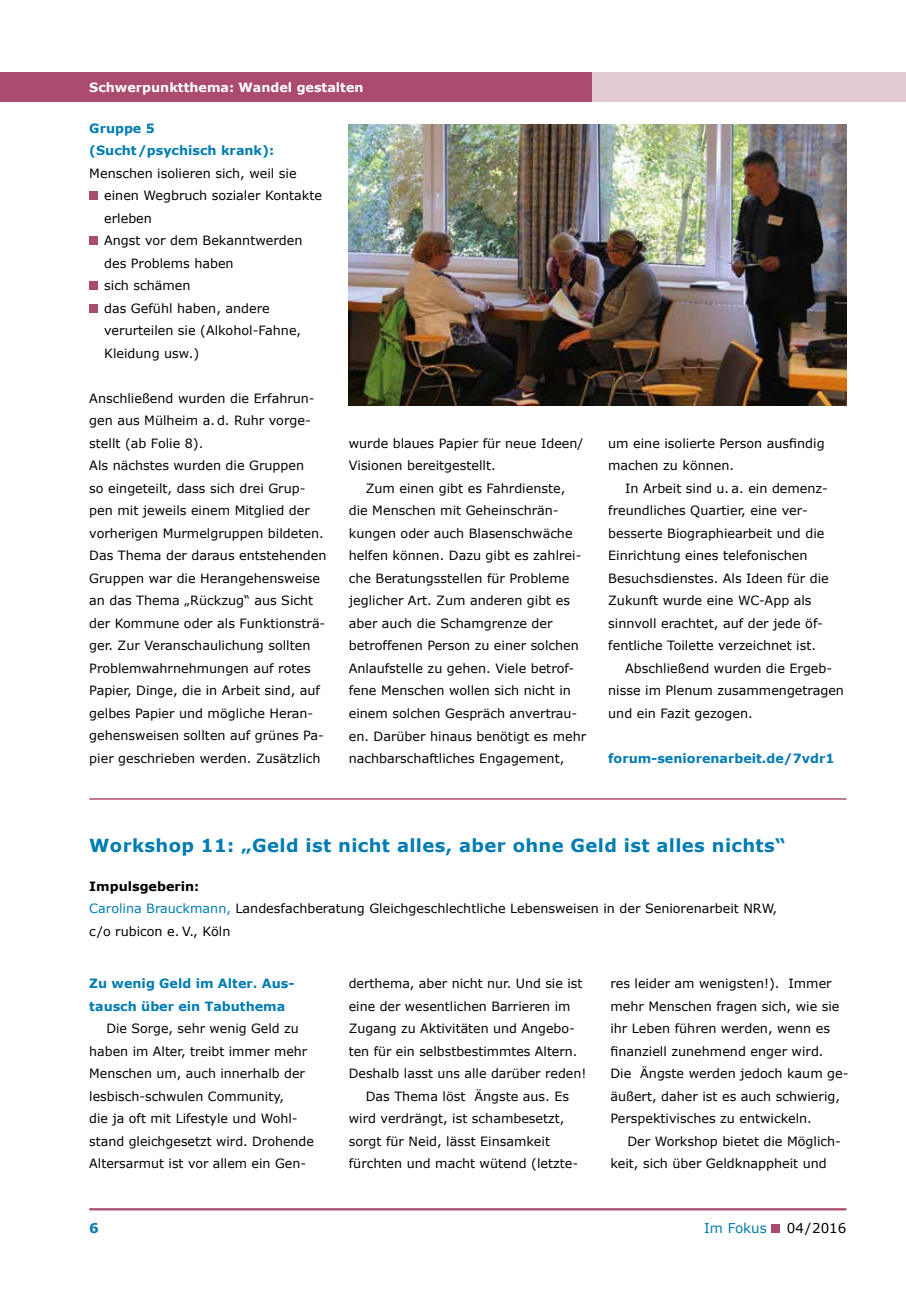
<style>
.page{position:relative;width:906px;height:1289px;background:#fff}
.page>*{position:absolute;margin:0;border:0;box-sizing:border-box;transform-origin:0 0}
.t1{font:700 18px "Verdana";letter-spacing:.02em;color:#007cb3}
.t2{font:13.5px "Verdana";color:#007cb3}
.t3{font:13.5px "Verdana";color:#000}
.t4{font:700 13.5px "Verdana";color:#007cb3}
.t5{font:12.75px/22.5px "Verdana";color:#000}
.t6{font:700 12.75px/22.5px "Verdana";color:#007cb3}
.t7{font:700 12.75px "Verdana";color:#fff}
.s1{font-weight:700}
.s2{color:#007cb3}
</style>
<div class="page">
<div style="left:591px;top:72px;width:315px;height:30px;background:#e3cad2"></div>
<div style="left:0;top:72px;width:591px;height:30px;background:#ab4b70"></div>
<div style="left:771px;top:1224px;width:9px;height:8px;background:#ab4b70"></div>
<hr style="left:89px;top:1208px;width:757px;height:2px;background:#ab4b70">
<div style="left:89px;top:192px;width:9px;height:8px;background:#ab4b70"></div>
<div style="left:89px;top:237px;width:9px;height:8px;background:#ab4b70"></div>
<div style="left:89px;top:282px;width:9px;height:8px;background:#ab4b70"></div>
<div style="left:89px;top:304px;width:9px;height:9px;background:#ab4b70"></div>
<img style="left:349px;top:124px;width:497px;height:281px">
<hr style="left:89px;top:798px;width:757px;height:1px;background:#ab4b70">
<p class="t7" style="left:89px;top:79px;width:276px">Schwerpunktthema: Wandel gestalten</p>
<p class="t6" style="left:89px;top:117px;width:186px">Gruppe 5 (Sucht/psychisch krank):</p>
<p class="t5" style="left:104px;top:162px;width:219px;text-indent:-15px">Menschen isolieren sich, weil sie einen Wegbruch sozialer Kontakte erleben<br>Angst vor dem Bekanntwerden des Problems haben<br>sich schämen<br>das Gefühl haben, andere verurteilen sie (Alkohol-Fahne,<br>Kleidung usw.)</p>
<p class="t5" style="left:89px;top:387px;width:239px">Anschließend wurden die Erfahrun&shy;gen aus Mülheim a. d. Ruhr vorge&shy;stellt (ab Folie 8).<br>Als nächstes wurden die Gruppen<br>so eingeteilt, dass sich drei Grup&shy;pen mit jeweils einem Mitglied der vorherigen Murmelgruppen bildeten.<br>Das Thema der daraus entstehenden Gruppen war die Herangehensweise an das Thema „Rückzug“ aus Sicht der Kommune oder als Funktionsträ&shy;ger. Zur Veranschaulichung sollten Problemwahrnehmungen auf rotes Papier, Dinge, die in Arbeit sind, auf gelbes Papier und mögliche Heran&shy;gehensweisen sollten auf grünes Pa&shy;pier geschrieben werden. Zusätzlich</p>
<p class="t5" style="left:349px;top:432px;width:236px">wurde blaues Papier für neue Ideen/<br>Visionen bereitgestellt.</p>
<p class="t5" style="left:349px;top:477px;width:239px;text-indent:17px">Zum einen gibt es Fahrdienste, die Menschen mit Geheinschrän&shy;kungen oder auch Blasenschwäche helfen können. Dazu gibt es zahlrei&shy;che Beratungsstellen für Probleme jeglicher Art. Zum anderen gibt es aber auch die Schamgrenze der betroffenen Person zu einer solchen Anlaufstelle zu gehen. Viele betrof&shy;fene Menschen wollen sich nicht in einem solchen Gespräch anvertrau&shy;en. Darüber hinaus benötigt es mehr nachbarschaftliches Engagement,</p>
<p class="t5" style="left:608px;top:432px;width:218px">um eine isolierte Person ausfindig machen zu können.</p>
<p class="t5" style="left:625px;top:477px;width:204px">In Arbeit sind u. a. ein demenz-</p>
<p class="t5" style="left:608px;top:499px;width:201px">freundliches Quartier, eine ver-</p>
<p class="t5" style="left:608px;top:522px;width:218px">besserte Biographiearbeit und die</p>
<p class="t5" style="left:608px;top:544px;width:201px">Einrichtung eines telefonischen</p>
<p class="t5" style="left:608px;top:567px;width:222px">Besuchsdienstes. Als Ideen für die</p>
<p class="t5" style="left:608px;top:589px;width:205px">Zukunft wurde eine WC-App als</p>
<p class="t5" style="left:608px;top:612px;width:216px">sinnvoll erachtet, auf der jede öf-</p>
<p class="t5" style="left:608px;top:634px;width:209px">fentliche Toilette verzeichnet ist.</p>
<p class="t5" style="left:625px;top:657px;width:208px">Abschließend wurden die Ergeb-</p>
<p class="t5" style="left:608px;top:679px;width:237px">nisse im Plenum zusammengetragen</p>
<p class="t5" style="left:608px;top:702px;width:146px">und ein Fazit gezogen.</p>
<p class="t6" style="left:608px;top:747px;width:228px">forum-seniorenarbeit.de/7vdr1</p>
<h1 class="t1" style="left:89px;top:833px;width:698px">Workshop 11: „Geld ist nicht alles, aber ohne Geld ist alles nichts“</h1>
<p class="t5" style="left:89px;top:875px;width:689px"><span class="s1">Impulsgeberin:<br></span><span class="s2">Carolina Brauckmann,</span> Landesfachberatung Gleichgeschlechtliche Lebensweisen in der Seniorenarbeit NRW, c/o rubicon e. V., Köln</p>
<p class="t6" style="left:89px;top:972px;width:207px">Zu wenig Geld im Alter. Aus&shy;tausch über ein Tabuthema</p>
<p class="t5" style="left:89px;top:1017px;width:226px;text-indent:17px">Die Sorge, sehr wenig Geld zu haben im Alter, treibt immer mehr<br>Menschen um, auch innerhalb der lesbisch-schwulen Community,<br>die ja oft mit Lifestyle und Wohl&shy;stand gleichgesetzt wird. Drohende<br>Altersarmut ist vor allem ein Gen-</p>
<p class="t5" style="left:349px;top:972px;width:235px">derthema, aber nicht nur. Und sie ist</p>
<p class="t5" style="left:349px;top:994px;width:223px">eine der wesentlichen Barrieren im</p>
<p class="t5" style="left:349px;top:1017px;width:227px">Zugang zu Aktivitäten und Angebo-</p>
<p class="t5" style="left:349px;top:1039px;width:230px">ten für ein selbstbestimmtes Altern.</p>
<p class="t5" style="left:349px;top:1062px;width:239px">Deshalb lasst uns alle darüber reden!</p>
<p class="t5" style="left:366px;top:1084px;width:205px">Das Thema löst Ängste aus. Es</p>
<p class="t5" style="left:349px;top:1107px;width:217px">wird verdrängt, ist schambesetzt,</p>
<p class="t5" style="left:349px;top:1129px;width:203px">sorgt für Neid, lässt Einsamkeit</p>
<p class="t5" style="left:349px;top:1152px;width:231px">fürchten und macht wütend (letzte-</p>
<p class="t5" style="left:610px;top:972px;width:240px">res leider am wenigsten!). Immer mehr Menschen fragen sich, wie sie ihr Leben führen werden, wenn es finanziell zunehmend enger wird.<br>Die Ängste werden jedoch kaum ge&shy;äußert, daher ist es auch schwierig, Perspektivisches zu entwickeln.</p>
<p class="t5" style="left:610px;top:1129px;width:232px;text-indent:17px">Der Workshop bietet die Möglich&shy;keit, sich über Geldknappheit und</p>
<p class="t4" style="left:89px;top:1219px;width:11px">6</p>
<p class="t2" style="left:704px;top:1219px;width:64px">Im Fokus</p>
<p class="t3" style="left:787px;top:1219px;width:61px">04/2016</p>
</div>
